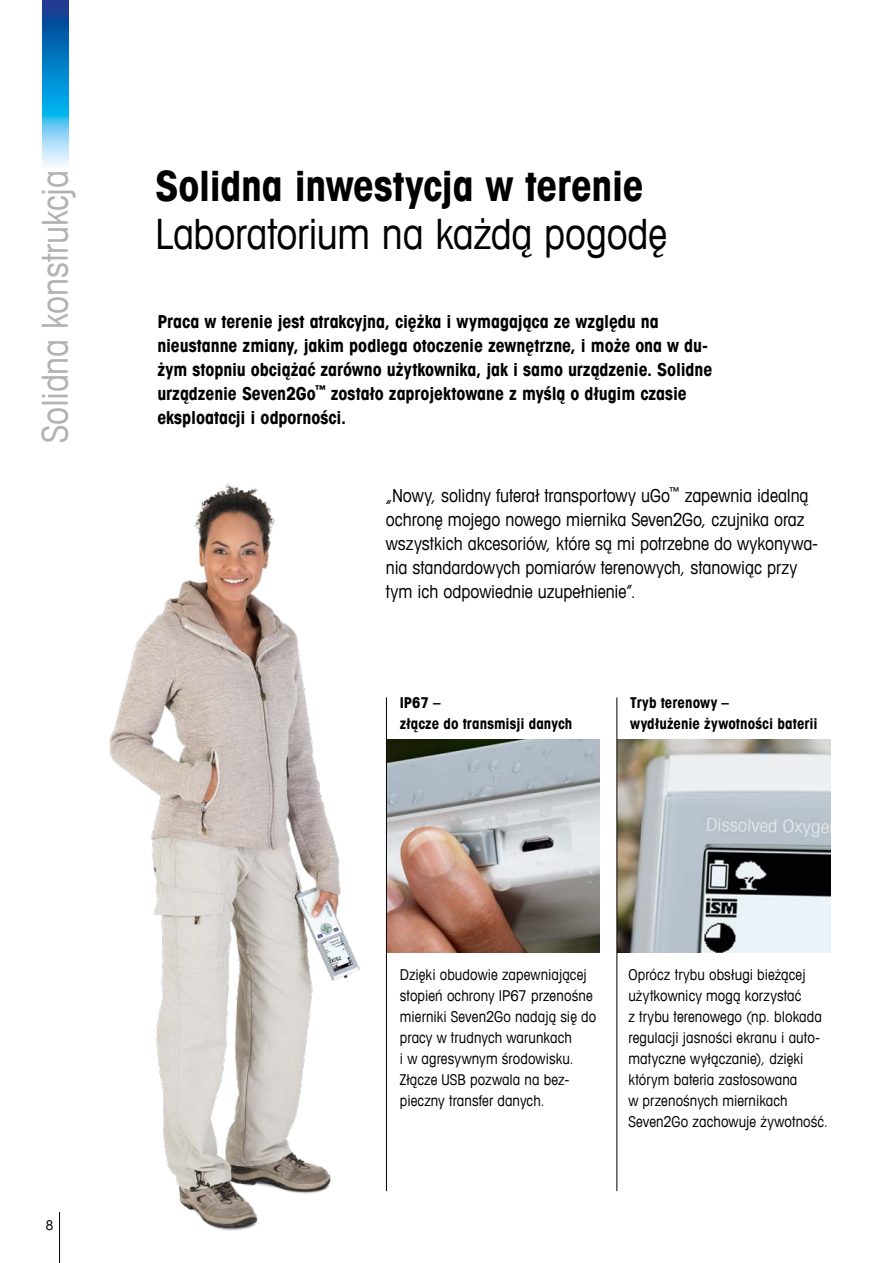
<style>
.page{position:relative;width:893px;height:1263px;background:#fff}
.page>*{position:absolute;margin:0;border:0;box-sizing:border-box;transform-origin:0 0}
.t1{font:700 condensed 42px "Avant Garde Com";letter-spacing:-.01em;color:#000}
.t2{font:condensed 42px "Avant Garde Com";letter-spacing:-.005em;color:#000}
.t3{font:condensed 36px "Avant Garde Com";letter-spacing:-.01em;color:#b1b2b3}
.t4{font:700 condensed 18px/24px "Avant Garde Com";letter-spacing:-.005em;color:#000}
.t5{font:condensed 18px/24px "Avant Garde Com";letter-spacing:-.005em;color:#000}
.t6{font:condensed 15px/21px "Avant Garde Com";letter-spacing:.005em;color:#000}
.t7{font:700 condensed 15px/21px "Avant Garde Com";letter-spacing:.005em;color:#000}
.t8{font:condensed 13.5px "Avant Garde Com";color:#000}
</style>
<div class="page">
<hr style="left:59px;top:1212px;width:1px;height:51px;background:#000">
<img style="left:43px;top:0;width:25px;height:166px">
<img style="left:387px;top:740px;width:213px;height:212px">
<img style="left:617px;top:740px;width:213px;height:212px">
<img style="left:109px;top:483px;width:251px;height:748px">
<hr style="left:616px;top:697px;width:1px;height:494px;background:#000">
<hr style="left:386px;top:697px;width:1px;height:494px;background:#000">
<h2 class="t3" style="left:33px;top:443px;width:274px;rotate:-90deg">Solidna konstrukcja</h2>
<h1 class="t1" style="left:155px;top:158px;width:490px">Solidna inwestycja w terenie</h1>
<h1 class="t2" style="left:155px;top:207px;width:513px">Laboratorium na każdą pogodę</h1>
<p class="t4" style="left:157px;top:309px;width:557px">Praca w terenie jest atrakcyjna, ciężka i wymagająca ze względu na nieustanne zmiany, jakim podlega otoczenie zewnętrzne, i może ona w du&shy;żym stopniu obciążać zarówno użytkownika, jak i samo urządzenie. Solidne urządzenie Seven2Go<sup>™</sup> zostało zaprojektowane z myślą o długim czasie eksploatacji i odporności.</p>
<p class="t5" style="left:386px;top:483px;width:434px">„Nowy, solidny futerał transportowy uGo<sup>™</sup> zapewnia idealną ochronę mojego nowego miernika Seven2Go, czujnika oraz wszystkich akcesoriów, które są mi potrzebne do wykonywa&shy;nia standardowych pomiarów terenowych, stanowiąc przy tym ich odpowiednie uzupełnienie”.</p>
<p class="t7" style="left:400px;top:692px;width:174px">IP67 –<br>złącze do transmisji danych</p>
<p class="t7" style="left:630px;top:692px;width:189px">Tryb terenowy –<br>wydłużenie żywotności baterii</p>
<p class="t8" style="left:46px;top:1217px;width:9px">8</p>
<p class="t6" style="left:400px;top:964px;width:198px">Dzięki obudowie zapewniającej stopień ochrony IP67 przenośne mierniki Seven2Go nadają się do pracy w trudnych warunkach<br>i w agresywnym środowisku.<br>Złącze USB pozwala na bez&shy;pieczny transfer danych.</p>
<p class="t6" style="left:628px;top:964px;width:201px">Oprócz trybu obsługi bieżącej użytkownicy mogą korzystać<br>z trybu terenowego (np. blokada regulacji jasności ekranu i auto&shy;matyczne wyłączanie), dzięki którym bateria zastosowana<br>w przenośnych miernikach<br>Seven2Go zachowuje żywotność.</p>
</div>
